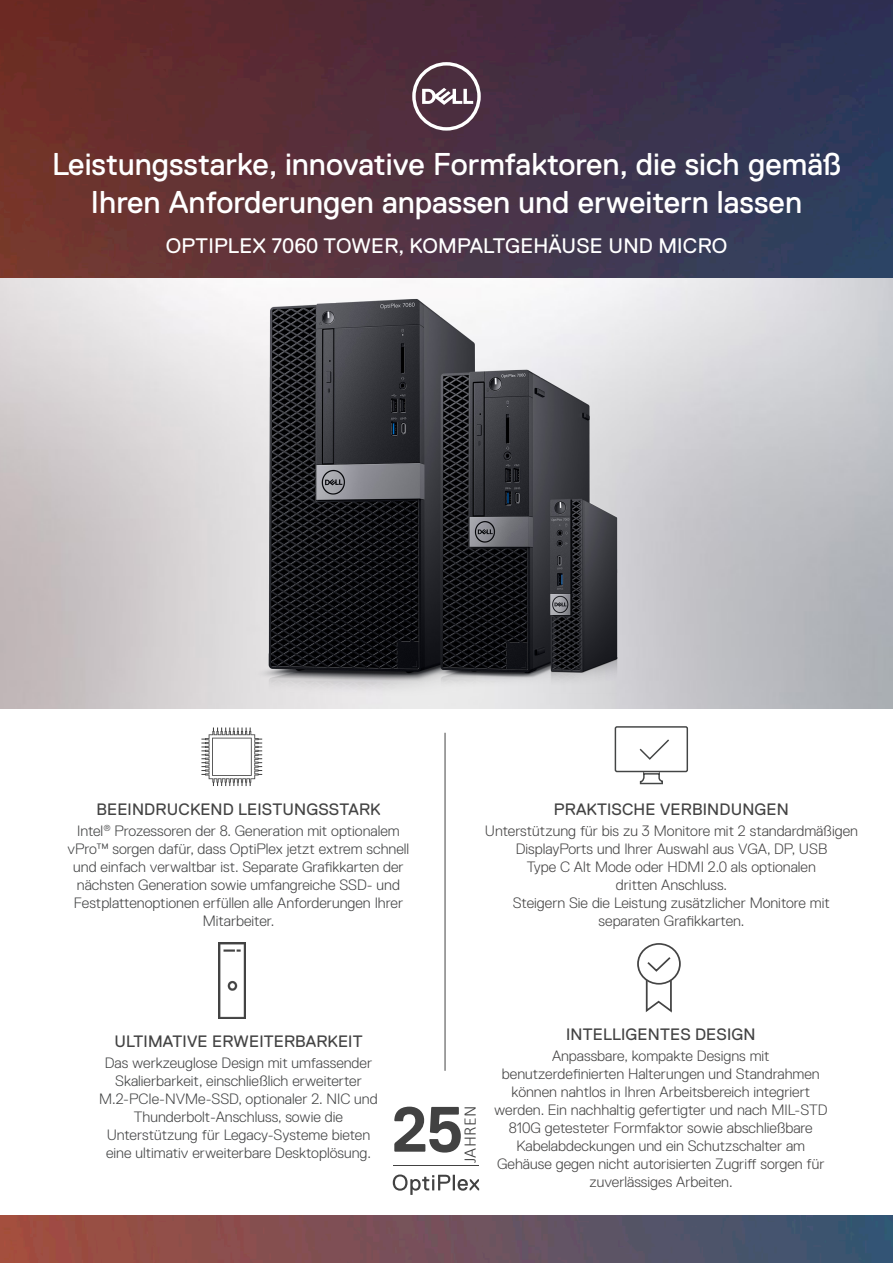
<style>
.page{position:relative;width:893px;height:1263px;background:#fff}
.page>*{position:absolute;margin:0;border:0;box-sizing:border-box;transform-origin:0 0}
.t1{font:31.5px/37.8px "Dell Replica";color:#fff;text-align:center}
.t2{font:21px "Dell Replica";letter-spacing:.01em;color:#fff}
.t3{font:300 17.7px "Calibri";letter-spacing:.02em;color:#424242}
.t4{font:16.5px "Dell Replica";letter-spacing:.01em;color:#444}
.t5{font:300 15px/18px "Dell Replica";color:#454444;text-align:center}
.t6{font:300 15px/18px "Dell Replica";color:#434445;text-align:center}
.t7{font:12px/14.4px "Dell Replica TT";letter-spacing:.1em;color:#444;text-align:center;scale:1.05 1}
.t8{font:12px/14.4px "Dell Replica TT";letter-spacing:.17em;color:#444;scale:1.05 1}
</style>
<div class="page">
<img style="left:0;top:0;width:893px;height:1263px">
<img style="left:0;top:279px;width:893px;height:430px">
<div style="left:0;top:709px;width:893px;height:506px;background:#fff"></div>
<svg style="left:412px;top:62px;width:69px;height:69px"></svg>
<hr style="left:445px;top:733px;width:1px;height:338px;background:#434343">
<svg style="left:201px;top:727px;width:61px;height:59px"></svg>
<svg style="left:394px;top:1106px;width:67px;height:46px"></svg>
<hr style="left:393px;top:1165px;width:85px;height:1px;background:#424242">
<svg style="left:393px;top:1174px;width:86px;height:21px"></svg>
<img style="left:232px;top:291px;width:425px;height:405px">
<img style="left:218px;top:942px;width:27px;height:77px">
<div style="left:615px;top:726px;width:73px;height:46px;border:1px solid #434545;border-radius:2px"></div>
<svg style="left:639px;top:739px;width:30px;height:21px"></svg>
<svg style="left:639px;top:772px;width:25px;height:13px"></svg>
<div style="left:637px;top:943px;width:44px;height:42px;border:2px solid #444;border-radius:50%"></div>
<svg style="left:645px;top:957px;width:28px;height:56px"></svg>
<p class="t1" style="left:52px;top:146px;width:790px">Leistungsstarke, innovative Formfaktoren, die sich gemäß<br>Ihren Anforderungen anpassen und erweitern lassen</p>
<p class="t2" style="left:166px;top:234px;width:563px">OPTIPLEX 7060 TOWER, KOMPALTGEHÄUSE UND MICRO</p>
<p class="t4" style="left:96px;top:800px;width:285px">BEEINDRUCKEND LEISTUNGSSTARK</p>
<p class="t6" style="left:68px;top:822px;width:343px">Intel<sup>®</sup> Prozessoren der 8. Generation mit optionalem vPro™ sorgen dafür, dass OptiPlex jetzt extrem schnell und einfach verwaltbar ist. Separate Grafikkarten der nächsten Generation sowie umfangreiche SSD- und Festplattenoptionen erfüllen alle Anforderungen Ihrer Mitarbeiter.</p>
<p class="t4" style="left:114px;top:1032px;width:250px">ULTIMATIVE ERWEITERBARKEIT</p>
<p class="t6" style="left:99px;top:1054px;width:280px">Das werkzeuglose Design mit umfassender Skalierbarkeit, einschließlich erweiterter M.2-PCIe-NVMe-SSD, optionaler 2. NIC und Thunderbolt-Anschluss, sowie die Unterstützung für Legacy-Systeme bieten eine ultimativ erweiterbare Desktoplösung.</p>
<p class="t4" style="left:554px;top:800px;width:236px">PRAKTISCHE VERBINDUNGEN</p>
<p class="t5" style="left:485px;top:822px;width:375px">Unterstützung für bis zu 3 Monitore mit 2 standardmäßigen</p>
<p class="t5" style="left:516px;top:840px;width:313px">DisplayPorts und Ihrer Auswahl aus VGA, DP, USB</p>
<p class="t5" style="left:527px;top:858px;width:290px">Type C Alt Mode oder HDMI 2.0 als optionalen dritten Anschluss.</p>
<p class="t5" style="left:513px;top:894px;width:318px">Steigern Sie die Leistung zusätzlicher Monitore mit separaten Grafikkarten.</p>
<p class="t8" style="left:617px;top:822px;width:82px">BY CHINA,<br>FOR CHINA</p>
<p class="t3" style="left:459px;top:1163px;width:59px;rotate:-90deg">JAHREN</p>
<p class="t4" style="left:566px;top:1025px;width:191px">INTELLIGENTES DESIGN</p>
<p class="t5" style="left:494px;top:1047px;width:335px">Anpassbare, kompakte Designs mit benutzerdefinierten Halterungen und Standrahmen können nahtlos in Ihren Arbeitsbereich integriert werden. Ein nachhaltig gefertigter und nach MIL-STD 810G getesteter Formfaktor sowie abschließbare Kabelabdeckungen und ein Schutzschalter am Gehäuse gegen nicht autorisierten Zugriff sorgen für zuverlässiges Arbeiten.</p>
<p class="t7" style="left:600px;top:1027px;width:112px">COMMERCIAL<br>CERTIFICATIONS</p>
</div>
